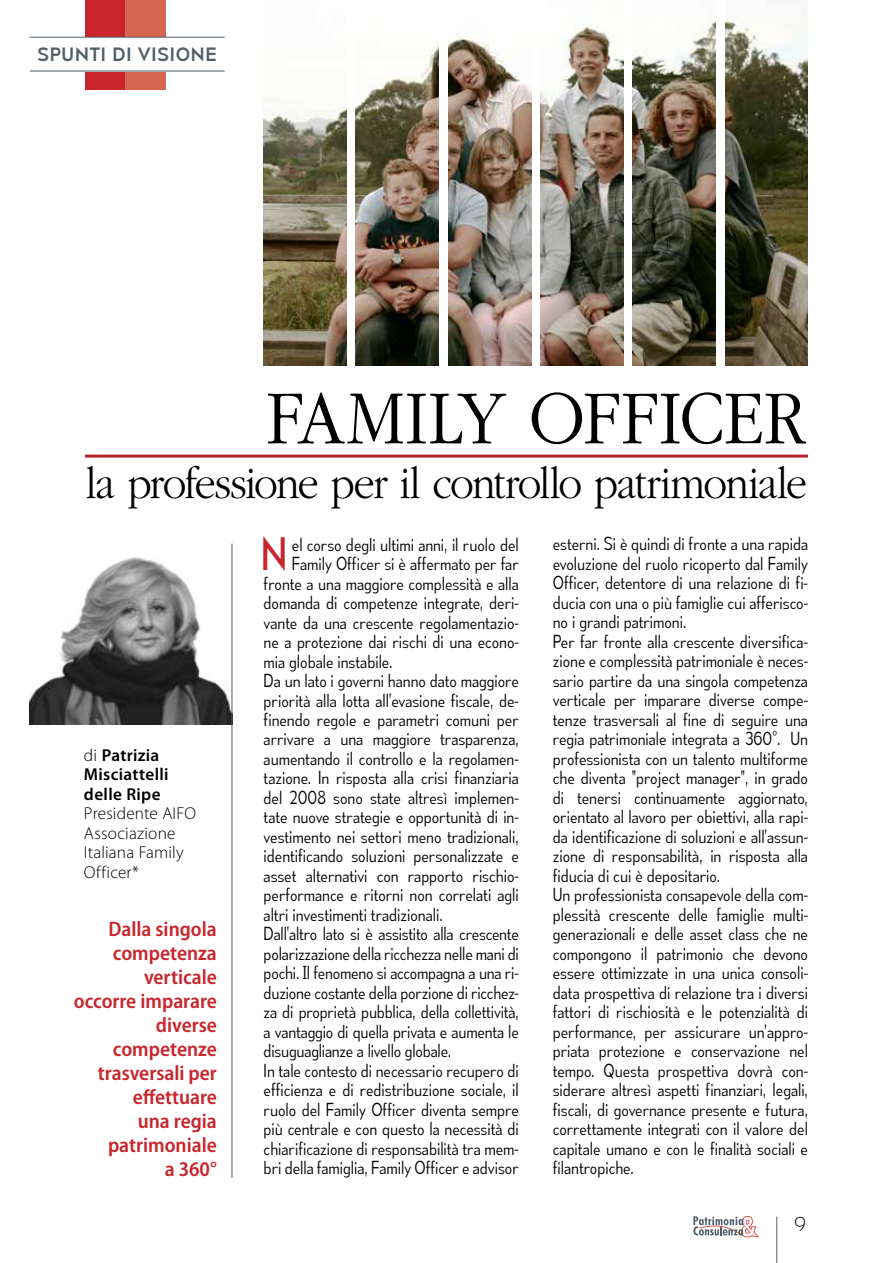
<style>
.page{position:relative;width:893px;height:1263px;background:#fff}
.page>*{position:absolute;margin:0;border:0;box-sizing:border-box;transform-origin:0 0}
.t1{font:300 79.5px "Garamond LT";letter-spacing:-.01em;color:#000;scale:.91 1}
.t2{font:300 46.05px "Garamond LT";letter-spacing:-.035em;color:#000;scale:.91 1}
.t3{font:42.75px "Mesmerize Sc Bk";color:#c9252c}
.t4{font:600 semi-condensed 21px/24px "Myriad Pro";color:#c9252c;text-align:right}
.t5{font:18px "Mesmerize Rg";letter-spacing:.04em;color:#525e66}
.t6{font:18px "Mesmerize El";color:#000}
.t7{font:17.25px/19.5px "Mesmerize Sc Lt";color:#000}
.t8{font:300 17.25px/19.5px "Myriad Pro";letter-spacing:.01em;color:#000}
.t9{font:600 17.25px/19.5px "Myriad Pro";letter-spacing:.015em;color:#000}
.s1{font-weight:300}
</style>
<div class="page">
<hr style="left:776px;top:1216px;width:1px;height:47px;background:#525e66">
<svg style="left:693px;top:1216px;width:66px;height:21px"></svg>
<img style="left:29px;top:543px;width:203px;height:181px">
<div style="left:85px;top:0;width:40px;height:89px;background:#c9252c"></div>
<div style="left:125px;top:0;width:41px;height:89px;background:#d56750"></div>
<div style="left:30px;top:37px;width:195px;height:34px;background:#fff"></div>
<hr style="left:30px;top:37px;width:195px;height:1px;background:#525e66">
<hr style="left:30px;top:71px;width:195px;height:1px;background:#525e66">
<hr style="left:232px;top:544px;width:1px;height:634px;background:#525e66">
<img style="left:264px;top:98px;width:82px;height:268px">
<img style="left:356px;top:43px;width:83px;height:323px">
<img style="left:448px;top:35px;width:83px;height:331px">
<img style="left:541px;top:24px;width:82px;height:342px">
<img style="left:633px;top:16px;width:83px;height:350px">
<img style="left:725px;top:15px;width:83px;height:351px">
<hr style="left:85px;top:455px;width:723px;height:3px;background:#b62227">
<p class="t5" style="left:37px;top:43px;width:181px">SPUNTI DI VISIONE</p>
<h1 class="t1" style="left:266px;top:376px;width:594px">FAMILY OFFICER</h1>
<h2 class="t2" style="left:86px;top:459px;width:794px">la professione per il controllo patrimoniale</h2>
<p class="t9" style="left:84px;top:745px;width:86px"><span class="s1">di</span> Patrizia<br>Misciattelli delle Ripe</p>
<p class="t8" style="left:84px;top:804px;width:114px">Presidente AIFO<br>Associazione<br>Italiana Family<br>Officer*</p>
<p class="t4" style="left:74px;top:917px;width:144px">Dalla singola competenza verticale<br>occorre imparare diverse competenze trasversali per effettuare<br>una regia patrimoniale<br>a 360°</p>
<h3 class="t3" style="left:261px;top:528px;width:28px">N</h3>
<p class="t7" style="left:292px;top:534px;width:228px">el corso degli ultimi anni, il ruolo del</p>
<p class="t7" style="left:292px;top:553px;width:228px">Family Officer si è affermato per far</p>
<p class="t7" style="left:264px;top:573px;width:257px">fronte a una maggiore complessità e alla</p>
<p class="t7" style="left:264px;top:592px;width:257px">domanda di competenze integrate, deri-</p>
<p class="t7" style="left:264px;top:612px;width:257px">vante da una crescente regolamentazio-</p>
<p class="t7" style="left:264px;top:631px;width:257px">ne a protezione dai rischi di una econo-</p>
<p class="t7" style="left:264px;top:651px;width:130px">mia globale instabile.</p>
<p class="t7" style="left:264px;top:670px;width:257px">Da un lato i governi hanno dato maggiore</p>
<p class="t7" style="left:264px;top:690px;width:257px">priorità alla lotta all’evasione fiscale, de-</p>
<p class="t7" style="left:264px;top:709px;width:257px">finendo regole e parametri comuni per</p>
<p class="t7" style="left:264px;top:729px;width:257px">arrivare a una maggiore trasparenza,</p>
<p class="t7" style="left:264px;top:748px;width:257px">aumentando il controllo e la regolamen-</p>
<p class="t7" style="left:264px;top:768px;width:257px">tazione. In risposta alla crisi finanziaria</p>
<p class="t7" style="left:264px;top:787px;width:257px">del 2008 sono state altresì implemen-</p>
<p class="t7" style="left:264px;top:807px;width:257px">tate nuove strategie e opportunità di in-</p>
<p class="t7" style="left:264px;top:826px;width:257px">vestimento nei settori meno tradizionali,</p>
<p class="t7" style="left:264px;top:846px;width:257px">identificando soluzioni personalizzate e</p>
<p class="t7" style="left:264px;top:865px;width:257px">asset alternativi con rapporto rischio-</p>
<p class="t7" style="left:264px;top:885px;width:257px">performance e ritorni non correlati agli</p>
<p class="t7" style="left:264px;top:904px;width:181px">altri investimenti tradizionali.</p>
<p class="t7" style="left:264px;top:924px;width:257px">Dall’altro lato si è assistito alla crescente</p>
<p class="t7" style="left:264px;top:943px;width:257px">polarizzazione della ricchezza nelle mani di</p>
<p class="t7" style="left:264px;top:963px;width:257px">pochi. Il fenomeno si accompagna a una ri-</p>
<p class="t7" style="left:264px;top:982px;width:257px">duzione costante della porzione di ricchez-</p>
<p class="t7" style="left:264px;top:1002px;width:257px">za di proprietà pubblica, della collettività,</p>
<p class="t7" style="left:264px;top:1021px;width:257px">a vantaggio di quella privata e aumenta le</p>
<p class="t7" style="left:264px;top:1041px;width:189px">disuguaglianze a livello globale.</p>
<p class="t7" style="left:264px;top:1060px;width:257px">In tale contesto di necessario recupero di</p>
<p class="t7" style="left:264px;top:1080px;width:257px">efficienza e di redistribuzione sociale, il</p>
<p class="t7" style="left:264px;top:1099px;width:257px">ruolo del Family Officer diventa sempre</p>
<p class="t7" style="left:264px;top:1119px;width:257px">più centrale e con questo la necessità di</p>
<p class="t7" style="left:264px;top:1138px;width:257px">chiarificazione di responsabilità tra mem-</p>
<p class="t7" style="left:264px;top:1158px;width:257px">bri della famiglia, Family Officer e advisor</p>
<p class="t7" style="left:553px;top:534px;width:257px">esterni. Si è quindi di fronte a una rapida evoluzione del ruolo ricoperto dal Family Officer, detentore di una relazione di fi&shy;ducia con una o più famiglie cui afferisco&shy;no i grandi patrimoni.<br>Per far fronte alla crescente diversifica&shy;zione e complessità patrimoniale è neces&shy;sario partire da una singola competenza verticale per imparare diverse compe&shy;tenze trasversali al fine di seguire una regia patrimoniale integrata a 360°. Un professionista con un talento multiforme che diventa “project manager”, in grado di tenersi continuamente aggiornato, orientato al lavoro per obiettivi, alla rapi&shy;da identificazione di soluzioni e all’assun&shy;zione di responsabilità, in risposta alla fiducia di cui è depositario.<br>Un professionista consapevole della com&shy;plessità crescente delle famiglie multi&shy;generazionali e delle asset class che ne compongono il patrimonio che devono essere ottimizzate in una unica consoli&shy;data prospettiva di relazione tra i diversi fattori di rischiosità e le potenzialità di performance, per assicurare un’appro&shy;priata protezione e conservazione nel tempo. Questa prospettiva dovrà con&shy;siderare altresì aspetti finanziari, legali, fiscali, di governance presente e futura, correttamente integrati con il valore del capitale umano e con le finalità sociali e filantropiche.</p>
<p class="t6" style="left:794px;top:1213px;width:13px">9</p>
</div>
